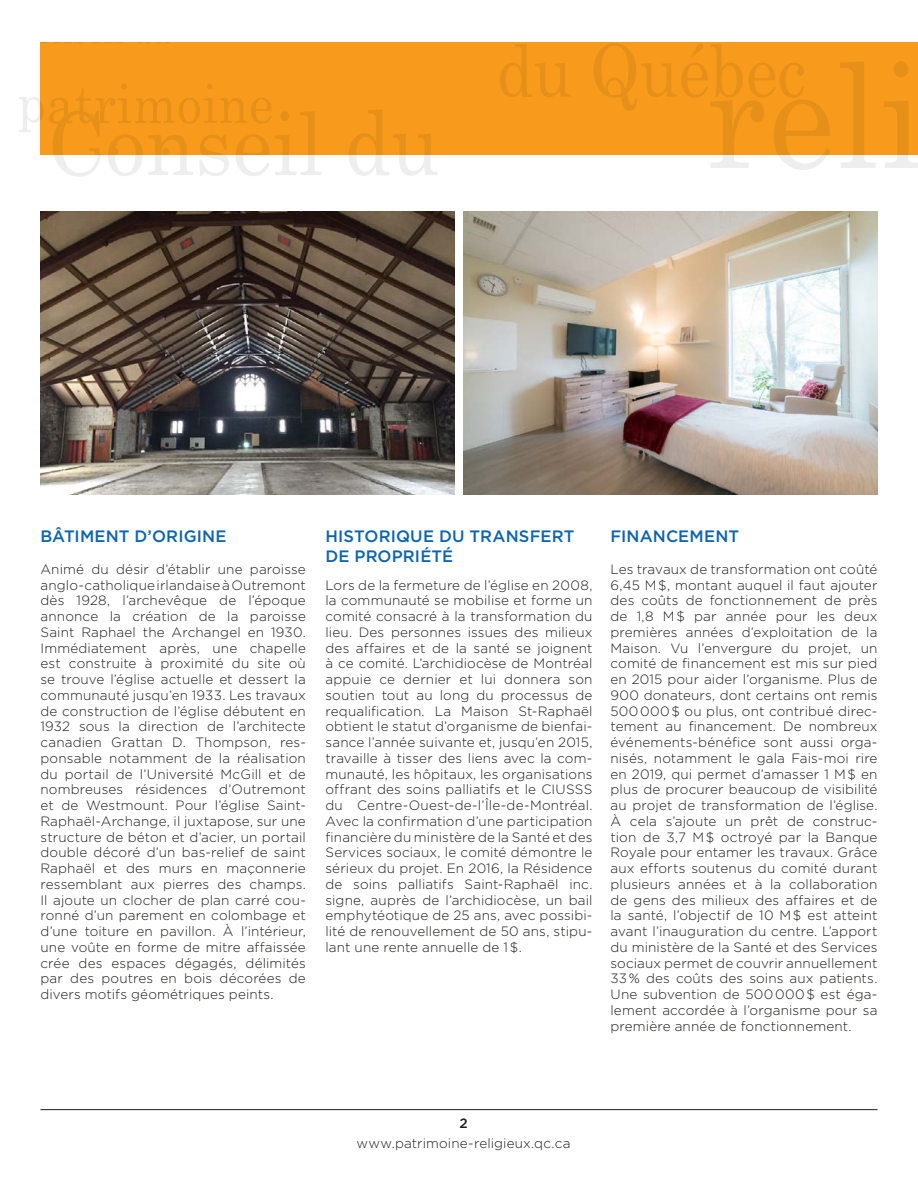
<style>
.page{position:relative;width:918px;height:1188px;background:#fff}
.page>*{position:absolute;margin:0;border:0;box-sizing:border-box;transform-origin:0 0}
._04_Intertitre{font:500 16.5px "Gotham";letter-spacing:.01em;color:#0c64af}
._03_Txt_Base{font:300 13.5px/15.8px "Gotham";letter-spacing:.015em;color:#1d1d1b;text-align:justify}
.t1{font:500 13.5px "Gotham";color:#1d1d1b}
</style>
<div class="page">
<div style="left:40px;top:42px;width:878px;height:113px;background:#f89b1d"></div>
<svg style="left:840px;top:61px;width:36px;height:107px"></svg>
<svg style="left:884px;top:61px;width:34px;height:107px"></svg>
<svg style="left:137px;top:42px;width:32px;height:1px"></svg>
<svg style="left:41px;top:42px;width:82px;height:1px"></svg>
<svg style="left:349px;top:110px;width:88px;height:66px"></svg>
<svg style="left:19px;top:84px;width:302px;height:92px"></svg>
<svg style="left:500px;top:44px;width:70px;height:53px"></svg>
<svg style="left:594px;top:43px;width:236px;height:127px"></svg>
<hr style="left:40px;top:1109px;width:838px;height:1px;background:#1d1d1b">
<img style="left:464px;top:212px;width:414px;height:283px">
<img style="left:40px;top:212px;width:414px;height:283px">
<p class="_04_Intertitre" style="left:40px;top:527px;width:188px">BÂTIMENT D’ORIGINE</p>
<p class="_03_Txt_Base" style="left:40px;top:561px;width:267px">Animé du désir d’établir une paroisse anglo-catholique irlandaise à Outremont dès 1928, l’archevêque de l’époque annonce la création de la paroisse Saint Raphael the Archangel en 1930.<br>Immédiatement après, une chapelle est construite à proximité du site où se trouve l’église actuelle et dessert la communauté jusqu’en 1933. Les travaux de construction de l’église débutent en 1932 sous la direction de l’architecte canadien Grattan D. Thompson, res&shy;ponsable notamment de la réalisation du portail de l’Université McGill et de nombreuses résidences d’Outremont et de Westmount. Pour l’église Saint-Raphaël-Archange, il juxtapose, sur une structure de béton et d’acier, un portail double décoré d’un bas-relief de saint Raphaël et des murs en maçonnerie ressemblant aux pierres des champs.<br>Il ajoute un clocher de plan carré cou&shy;ronné d’un parement en colombage et d’une toiture en pavillon. À l’intérieur, une voûte en forme de mitre affaissée crée des espaces dégagés, délimités par des poutres en bois décorées de divers motifs géométriques peints.</p>
<p class="_04_Intertitre" style="left:326px;top:527px;width:250px">HISTORIQUE DU TRANSFERT</p>
<p class="_04_Intertitre" style="left:326px;top:547px;width:129px">DE PROPRIÉTÉ</p>
<p class="_03_Txt_Base" style="left:326px;top:577px;width:269px">Lors de la fermeture de l’église en 2008, la communauté se mobilise et forme un comité consacré à la transformation du lieu. Des personnes issues des milieux des affaires et de la santé se joignent à ce comité. L’archidiocèse de Montréal appuie ce dernier et lui donnera son soutien tout au long du processus de requalification. La Maison St-Raphaël obtient le statut d’organisme de bienfai&shy;sance l’année suivante et, jusqu’en 2015, travaille à tisser des liens avec la com&shy;munauté, les hôpitaux, les organisations offrant des soins palliatifs et le CIUSSS du Centre-Ouest-de-l’Île-de-Montréal.<br>Avec la confirmation d’une participation financière du ministère de la Santé et des Services sociaux, le comité démontre le sérieux du projet. En 2016, la Résidence de soins palliatifs Saint-Raphaël inc. signe, auprès de l’archidiocèse, un bail emphytéotique de 25 ans, avec possibi&shy;lité de renouvellement de 50 ans, stipu&shy;lant une rente annuelle de 1$.</p>
<p class="_04_Intertitre" style="left:610px;top:527px;width:130px">FINANCEMENT</p>
<p class="_03_Txt_Base" style="left:610px;top:561px;width:269px">Les travaux de transformation ont coûté 6,45 M$, montant auquel il faut ajouter des coûts de fonctionnement de près de 1,8 M$ par année pour les deux premières années d’exploitation de la Maison. Vu l’envergure du projet, un comité de financement est mis sur pied en 2015 pour aider l’organisme. Plus de 900 donateurs, dont certains ont remis 500000$ ou plus, ont contribué direc&shy;tement au financement. De nombreux événements-bénéfice sont aussi orga&shy;nisés, notamment le gala Fais-moi rire en 2019, qui permet d’amasser 1 M$ en plus de procurer beaucoup de visibilité au projet de transformation de l’église.<br>À cela s’ajoute un prêt de construc&shy;tion de 3,7 M$ octroyé par la Banque Royale pour entamer les travaux. Grâce aux efforts soutenus du comité durant plusieurs années et à la collaboration de gens des milieux des affaires et de la santé, l’objectif de 10 M$ est atteint avant l’inauguration du centre. L’apport du ministère de la Santé et des Services sociaux permet de couvrir annuellement 33% des coûts des soins aux patients.<br>Une subvention de 500000$ est éga&shy;lement accordée à l’organisme pour sa première année de fonctionnement.</p>
<p class="t1" style="left:459px;top:1116px;width:10px">2</p>
<p class="_03_Txt_Base" style="left:357px;top:1135px;width:215px">www.patrimoine-religieux.qc.ca</p>
</div>
